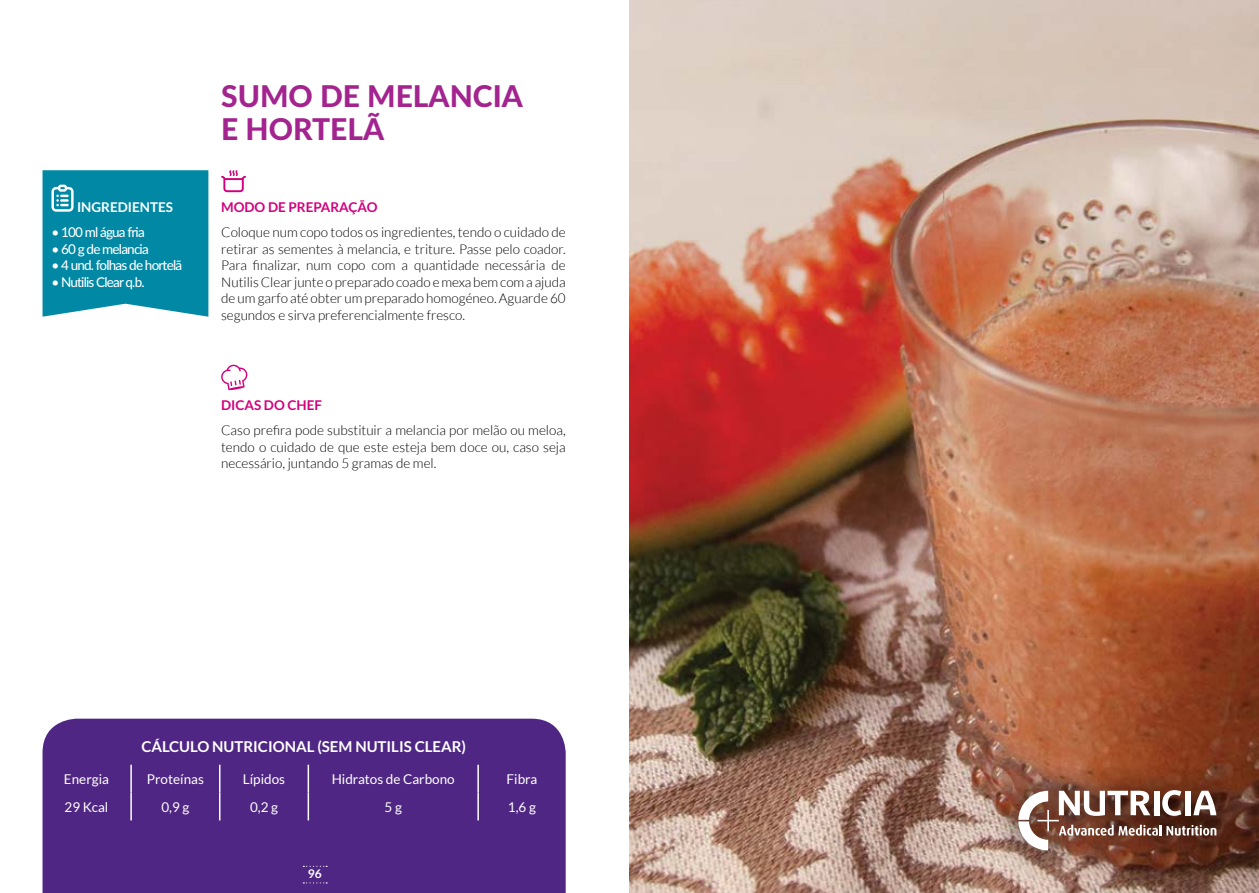
<style>
.page{position:relative;width:1259px;height:893px;background:#fff}
.page>*{position:absolute;margin:0;border:0;box-sizing:border-box;transform-origin:0 0}
.t1{font:800 30px/33px "Lato";color:#a3238f}
.t2{font:700 15px "Lato";color:#fff}
.t3{font:300 13.5px/16.5px "Lato";color:#000;text-align:justify}
.t4{font:500 13.5px "Lato";letter-spacing:-.06em;color:#fff}
.t5{font:13.5px "Lato";color:#fff}
.t6{font:700 13.5px "Lato";color:#d2007d}
.t7{font:700 13.5px "Lato";color:#fff}
.t8{font:700 12px "Lato";color:#fff}
</style>
<div class="page">
<img style="left:629px;top:0;width:630px;height:893px">
<div style="left:991px;top:762px;width:251px;height:115px;background:#000;opacity:.86"></div>
<svg style="left:1018px;top:790px;width:198px;height:60px"></svg>
<div style="left:43px;top:719px;width:523px;height:174px;background:#4f2683"></div>
<hr style="left:130px;top:765px;width:2px;height:28px;background:#fff">
<hr style="left:307px;top:765px;width:2px;height:28px;background:#fff">
<hr style="left:477px;top:765px;width:2px;height:28px;background:#fff">
<hr style="left:130px;top:793px;width:2px;height:27px;background:#fff">
<svg style="left:219px;top:765px;width:1px;height:55px"></svg>
<hr style="left:307px;top:793px;width:2px;height:27px;background:#fff">
<hr style="left:477px;top:793px;width:2px;height:27px;background:#fff">
<svg style="left:221px;top:364px;width:27px;height:26px"></svg>
<svg style="left:221px;top:170px;width:25px;height:22px"></svg>
<svg style="left:43px;top:170px;width:165px;height:147px;background:#0f8faa"></svg>
<svg style="left:303px;top:882px;width:24px;height:1px"></svg>
<svg style="left:303px;top:866px;width:24px;height:1px"></svg>
<p class="t7" style="left:77px;top:199px;width:98px">INGREDI ENTES</p>
<p class="t4" style="left:51px;top:223px;width:95px">• 100 ml água fria</p>
<p class="t4" style="left:51px;top:239px;width:99px">• 60 g de melancia</p>
<p class="t4" style="left:51px;top:256px;width:132px">• 4 und. folhas de hortelã</p>
<p class="t4" style="left:51px;top:272px;width:95px">• Nutilis Clear q.b.</p>
<h1 class="t1" style="left:221px;top:79px;width:303px">SUMO DE MELANCIA<br>E HORTELÃ</h1>
<p class="t6" style="left:221px;top:199px;width:158px">MODO DE PREPARAÇÃO</p>
<p class="t3" style="left:221px;top:224px;width:346px">Coloque num copo todos os ingredientes, tendo o cuidado de retirar as sementes à melancia, e triture. Passe pelo coador.<br>Para finalizar, num copo com a quantidade necessária de Nutilis Clear junte o preparado coado e mexa bem com a ajuda de um garfo até obter um preparado homogéneo. Aguarde 60 segundos e sirva preferencialmente fresco.</p>
<p class="t6" style="left:221px;top:397px;width:102px">DICAS DO CHEF</p>
<p class="t3" style="left:221px;top:422px;width:346px">Caso prefira pode substituir a melancia por melão ou meloa, tendo o cuidado de que este esteja bem doce ou, caso seja necessário, juntando 5 gramas de mel.</p>
<p class="t2" style="left:141px;top:738px;width:326px">CÁLCULO NUTRICIONAL (SEM NUTI LIS CLEAR)</p>
<p class="t5" style="left:64px;top:772px;width:47px">Energia</p>
<p class="t5" style="left:147px;top:772px;width:58px">Proteínas</p>
<p class="t5" style="left:243px;top:772px;width:44px">Lípidos</p>
<p class="t5" style="left:332px;top:772px;width:125px">Hidratos de Carbono</p>
<p class="t5" style="left:506px;top:772px;width:32px">Fibra</p>
<p class="t5" style="left:65px;top:799px;width:45px">29 Kcal</p>
<p class="t5" style="left:161px;top:799px;width:30px">0,9 g</p>
<p class="t5" style="left:250px;top:799px;width:30px">0,2 g</p>
<p class="t5" style="left:384px;top:799px;width:19px">5 g</p>
<p class="t5" style="left:508px;top:799px;width:30px">1,6 g</p>
<p class="t8" style="left:308px;top:867px;width:15px">96</p>
</div>
